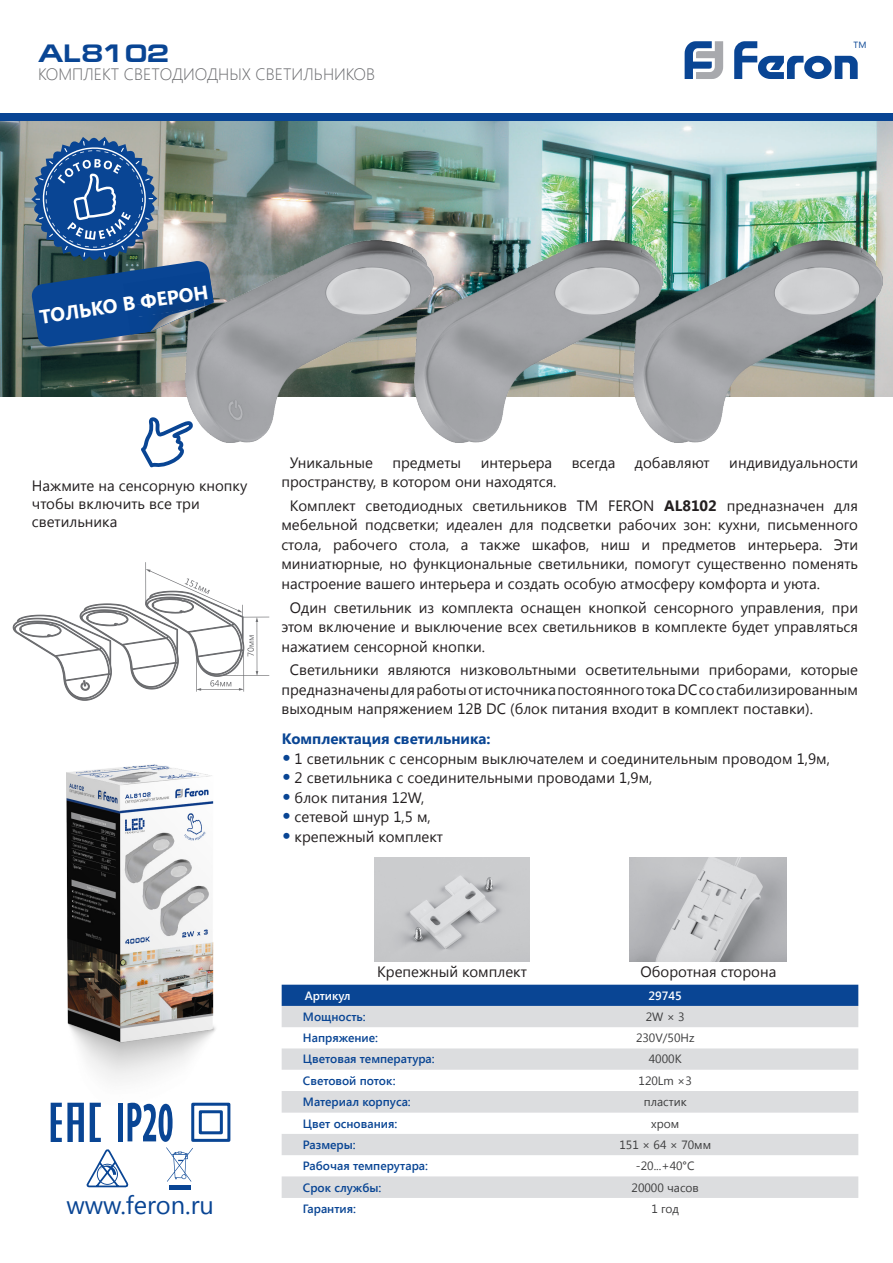
<style>
.page{position:relative;width:893px;height:1263px;background:#fff}
.page>*{position:absolute;margin:0;border:0;box-sizing:border-box;transform-origin:0 0}
.t1{font:25.5px "Segoe UI";color:#094594}
.t2{font:700 25.5px "Europe Ext";color:#094594}
.t3{font:700 19.5px "Segoe UI";color:#fff}
.t4{font:300 16.5px "Segoe UI";color:#6c6d70}
.t5{font:15px/19.5px "Segoe UI";color:#231f20;text-align:justify}
.t6{font:700 15px "Segoe UI";color:#094594}
.t7{font:600 12px "Segoe UI";color:#094594}
.t8{font:12px "Segoe UI";color:#3e3e3f}
.t9{font:600 12px "Segoe UI";color:#fff}
.t10{font:9px "Segoe UI";color:#094594}
.s1{font-weight:700}
.s2{font-weight:700;font-size:22.5px;color:#094594}
</style>
<div class="page">
<img style="left:66px;top:764px;width:150px;height:317px">
<svg style="left:685px;top:41px;width:38px;height:38px"></svg>
<svg style="left:734px;top:41px;width:124px;height:38px"></svg>
<img style="left:0;top:120px;width:893px;height:276px">
<div style="left:0;top:113px;width:893px;height:7px;background:#094594"></div>
<div style="left:282px;top:985px;width:576px;height:21px;background:#094594"></div>
<svg style="left:282px;top:1006px;width:576px;height:192px;fill:#dcdddf"></svg>
<svg style="left:51px;top:1102px;width:180px;height:87px"></svg>
<img style="left:374px;top:857px;width:156px;height:105px">
<img style="left:630px;top:857px;width:157px;height:105px">
<img style="left:663px;top:241px;width:219px;height:201px">
<img style="left:185px;top:241px;width:230px;height:201px">
<img style="left:415px;top:241px;width:248px;height:201px">
<hr style="left:145px;top:562px;width:1px;height:41px;background:#6c6d70">
<svg style="left:13px;top:569px;width:256px;height:132px"></svg>
<svg style="left:141px;top:417px;width:52px;height:50px"></svg>
<svg style="left:31px;top:137px;width:183px;height:210px"></svg>
<p class="t2" style="left:38px;top:39px;width:132px">AL8102</p>
<p class="t4" style="left:38px;top:62px;width:338px">КОМПЛЕКТ СВЕТОДИОДНЫХ СВЕТИЛЬНИКОВ</p>
<p class="t3" style="left:38px;top:302px;width:172px;rotate:-8deg">ТОЛЬКО В ФЕРОН</p>
<p class="t10" style="left:854px;top:38px;width:14px">TM</p>
<p class="t5" style="left:32px;top:476px;width:217px;line-height:18px;text-align:left">Нажмите на сенсорную кнопку чтобы включить все три светильника</p>
<p class="t5" style="left:290px;top:452px;width:85px">Уникальные</p>
<p class="t5" style="left:392px;top:452px;width:70px">предметы</p>
<p class="t5" style="left:481px;top:452px;width:73px">интерьера</p>
<p class="t5" style="left:572px;top:452px;width:45px">всегда</p>
<p class="t5" style="left:635px;top:452px;width:76px">добавляют</p>
<p class="t5" style="left:729px;top:452px;width:130px">индивидуальности</p>
<p class="t5" style="left:281px;top:471px;width:277px">пространству, в котором они находятся.</p>
<p class="t5" style="left:281px;top:495px;width:578px;text-indent:9px">Комплект светодиодных светильников ТМ FERON <span class="s1">AL8102</span> предназначен для мебельной подсветки; идеален для подсветки рабочих зон: кухни, письменного стола, рабочего стола, а также шкафов, ниш и предметов интерьера. Эти миниатюрные, но функциональные светильники, помогут существенно поменять настроение вашего интерьера и создать особую атмосферу комфорта и уюта.</p>
<p class="t5" style="left:281px;top:597px;width:578px;text-indent:9px">Один светильник из комплекта оснащен кнопкой сенсорного управления, при этом включение и выключение всех светильников в комплекте будет управляться нажатием сенсорной кнопки.</p>
<p class="t5" style="left:281px;top:660px;width:578px;text-indent:9px">Светильники являются низковольтными осветительными приборами, которые предназначены для работы от источника постоянного тока DC со стабилизированным выходным напряжением 12В DC (блок питания входит в комплект поставки).</p>
<p class="t6" style="left:282px;top:728px;width:210px">Комплектация светильника:</p>
<p class="t5" style="left:282px;top:748px;width:550px"><span class="s2">•</span> 1 светильник с сенсорным выключателем и соединительным проводом 1,9м,</p>
<p class="t5" style="left:282px;top:767px;width:372px"><span class="s2">•</span> 2 светильника с соединительными проводами 1,9м,</p>
<p class="t5" style="left:282px;top:787px;width:144px"><span class="s2">•</span> блок питания 12W,</p>
<p class="t5" style="left:282px;top:806px;width:150px"><span class="s2">•</span> сетевой шнур 1,5 м,</p>
<p class="t5" style="left:282px;top:826px;width:163px"><span class="s2">•</span> крепежный комплект</p>
<p class="t1" style="left:66px;top:1187px;width:149px">www.feron.ru</p>
<p class="t5" style="left:377px;top:961px;width:151px">Крепежный комплект</p>
<p class="t5" style="left:641px;top:961px;width:137px">Оборотная сторона</p>
<p class="t9" style="left:305px;top:987px;width:48px">Артикул</p>
<p class="t9" style="left:649px;top:987px;width:35px">29745</p>
<p class="t7" style="left:303px;top:1008px;width:64px">Мощность:</p>
<p class="t8" style="left:646px;top:1008px;width:40px">2W × 3</p>
<p class="t7" style="left:303px;top:1029px;width:77px">Напряжение:</p>
<p class="t8" style="left:636px;top:1029px;width:60px">230V/50Hz</p>
<p class="t7" style="left:303px;top:1051px;width:133px">Цветовая температура:</p>
<p class="t8" style="left:649px;top:1051px;width:34px">4000K</p>
<p class="t7" style="left:303px;top:1072px;width:94px">Световой поток:</p>
<p class="t8" style="left:639px;top:1072px;width:55px">120Lm ×3</p>
<p class="t7" style="left:303px;top:1093px;width:109px">Материал корпуса:</p>
<p class="t8" style="left:644px;top:1093px;width:44px">пластик</p>
<p class="t7" style="left:303px;top:1115px;width:96px">Цвет основания:</p>
<p class="t8" style="left:651px;top:1115px;width:30px">хром</p>
<p class="t7" style="left:303px;top:1136px;width:54px">Размеры:</p>
<p class="t8" style="left:619px;top:1136px;width:93px">151 × 64 × 70мм</p>
<p class="t7" style="left:303px;top:1157px;width:126px">Рабочая темперутара:</p>
<p class="t8" style="left:636px;top:1157px;width:60px">-20...+40°С</p>
<p class="t7" style="left:303px;top:1179px;width:80px">Срок службы:</p>
<p class="t8" style="left:631px;top:1179px;width:69px">20000 часов</p>
<p class="t7" style="left:303px;top:1200px;width:55px">Гарантия:</p>
<p class="t8" style="left:651px;top:1200px;width:29px">1 год</p>
</div>
